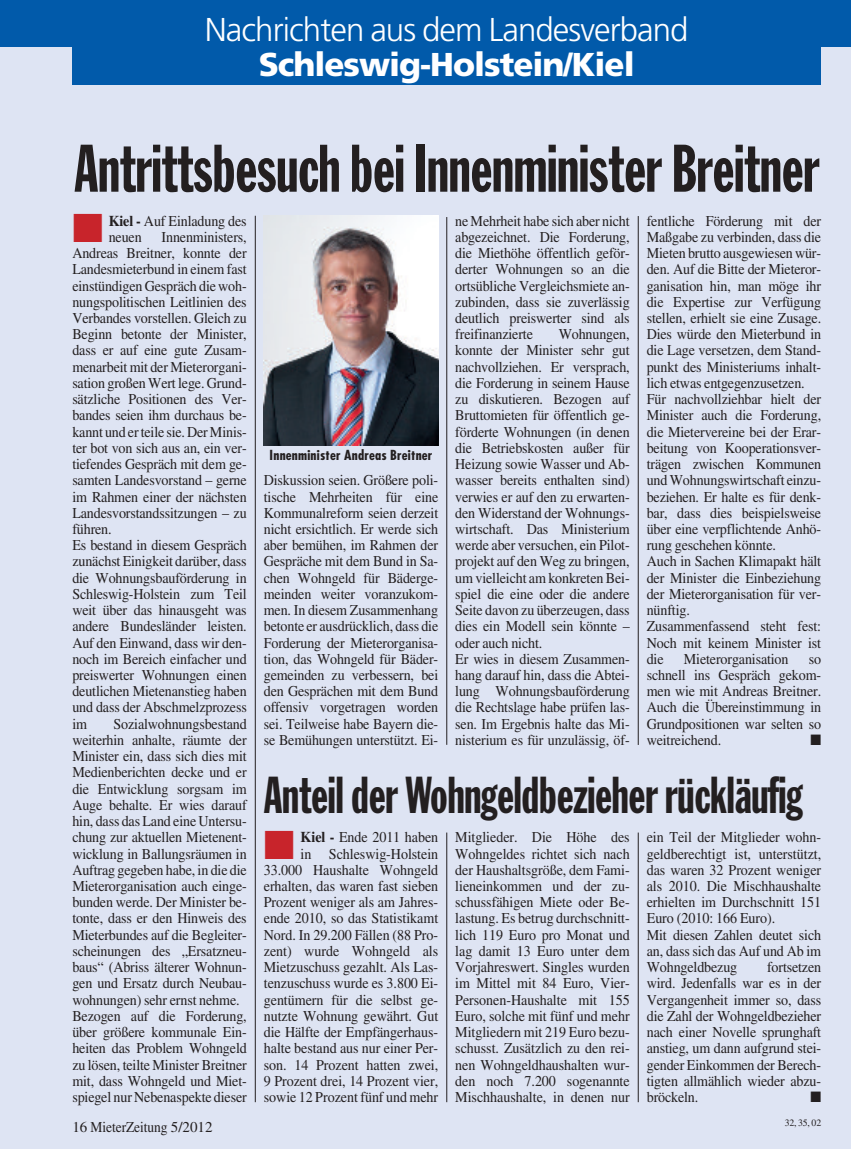
<style>
.page{position:relative;width:851px;height:1149px;background:#fff}
.page>*{position:absolute;margin:0;border:0;box-sizing:border-box;transform-origin:0 0}
.t1{font:66px "Franklin Gothic Extra Cond";letter-spacing:-.005em;color:#231f20;scale:.94 1}
.t2{font:51px "Franklin Gothic Extra Cond";letter-spacing:-.005em;color:#231f20;scale:.94 1}
.t3{font:300 33px "Frutiger";letter-spacing:-.03em;color:#fff}
.t4{font:900 33px "Frutiger";letter-spacing:-.03em;color:#fff}
.t5{font:15px/16.2px "Times";letter-spacing:-.01em;color:#231f20;scale:.94 1}
.t6{font:15px "Times";letter-spacing:-.01em;color:#231f20}
.t7{font:15px "Zapf Dingbats";color:#231f20;scale:.94 1}
.t8{font:700 condensed 13.5px "Futura";letter-spacing:.015em;color:#231f20;scale:1.05 1}
.t9{font:9.75px "Times";color:#231f20}
.s1{color:#c8242b}
.s2{font-weight:700}
</style>
<div class="page">
<div style="left:0;top:47px;width:850px;height:1101px;background:#dee4f3"></div>
<div style="left:0;top:0;width:850px;height:47px;background:#015aaa"></div>
<div style="left:72px;top:37px;width:749px;height:48px;background:#015aaa"></div>
<hr style="left:446px;top:217px;width:1px;height:527px;background:#231f20">
<hr style="left:255px;top:216px;width:1px;height:885px;background:#231f20">
<hr style="left:446px;top:832px;width:1px;height:269px;background:#231f20">
<hr style="left:638px;top:832px;width:1px;height:269px;background:#231f20">
<hr style="left:638px;top:216px;width:1px;height:528px;background:#231f20">
<img style="left:264px;top:216px;width:174px;height:229px">
<h3 class="t3" style="left:205px;top:16px;width:485px">Nachrichten aus dem Landesverband</h3>
<h3 class="t4" style="left:259px;top:51px;width:377px">Schleswig-Holstein/Kiel</h3>
<h1 class="t1" style="left:74px;top:145px;width:794px">Antrittsbesuch bei Innenminister Breitner</h1>
<p class="t5" style="left:646px;top:214px;width:187px">fentliche Förderung mit der<br>Maßgabe zu verbinden, dass die<br>Mieten brutto ausgewiesen wür&shy;den. Auf die Bitte der Mieteror&shy;ganisation hin, man möge ihr die Expertise zur Verfügung stellen, erhielt sie eine Zusage.<br>Dies würde den Mieterbund in die Lage versetzen, dem Stand&shy;punkt des Ministeriums inhalt&shy;lich etwas entgegenzusetzen.<br>Für nachvollziehbar hielt der<br>Minister auch die Forderung, die Mietervereine bei der Erar&shy;beitung von Kooperationsver&shy;trägen zwischen Kommunen und Wohnungswirtschaft einzu&shy;beziehen. Er halte es für denk&shy;bar, dass dies beispielsweise über eine verpflichtende Anhö&shy;rung geschehen könnte.<br>Auch in Sachen Klimapakt hält der Minister die Einbeziehung der Mieterorganisation für ver&shy;nünftig.<br>Zusammenfassend steht fest:<br>Noch mit keinem Minister ist die</p>
<p class="t5" style="left:109px;top:214px;width:148px;text-indent:-36px"><span class="s1">■</span> <span class="s2">Kiel -</span> Auf Einladung des neuen</p>
<p class="t5" style="left:455px;top:214px;width:187px;text-align:justify">ne Mehrheit habe sich aber nicht abgezeichnet. Die Forderung, die Miethöhe öffentlich geför&shy;derter Wohnungen so an die ortsübliche Vergleichsmiete an&shy;zubinden, dass sie zuverlässig deutlich preiswerter sind als freifinanzierte</p>
<p class="t5" style="left:72px;top:230px;width:187px;text-indent:89px">Innenministers,<br>Andreas Breitner, konnte der<br>Landesmieterbund in einem fast einstündigen Gespräch die woh&shy;nungspolitischen Leitlinien des<br>Verbandes vorstellen. Gleich zu<br>Beginn betonte der Minister, dass er auf eine gute Zusam&shy;menarbeit mit der Mieterorgani&shy;sation großen Wert lege. Grund&shy;sätzliche Positionen des Ver&shy;bandes seien ihm durchaus be&shy;kannt und erteile sie.DerMinis&shy;ter bot von sich aus an, ein ver&shy;tiefendes Gespräch mit dem ge&shy;samten Landesvorstand – gerne im Rahmen einer der nächsten<br>Landesvorstandssitzungen – zu führen.<br>Es bestand in diesem Gespräch zunächst Einigkeit darüber, dass die Wohnungsbauförderung in<br>Schleswig-Holstein zum Teil weit über das hinausgeht was andere Bundesländer leisten.<br>Auf den Einwand, dass wir den&shy;noch im Bereich einfacher und preiswerter Wohnungen einen deutlichen Mietenanstieg haben und dass der Abschmelzprozess im</p>
<p class="t5" style="left:455px;top:327px;width:187px;text-indent:103px">Wohnungen, konnte der Minister sehr gut nachvollziehen. Er versprach, die Forderung in seinem Hause zu diskutieren. Bezogen auf<br>Bruttomieten für öffentlich ge&shy;förderte Wohnungen (in denen die Betriebskosten außer für<br>Heizung sowie Wasser und Ab&shy;wasser bereits enthalten sind) verwies er auf den zu erwarten&shy;den Widerstand der Wohnungs&shy;wirtschaft. Das Ministerium werde aber versuchen, ein Pilot&shy;projekt auf den Weg zu bringen, um vielleicht am konkreten Bei&shy;spiel die eine oder die andere<br>Seite davon zu überzeugen, dass dies ein Modell sein könnte – oder auch nicht.<br>Er wies in diesem Zusammen&shy;hang darauf hin, dass die Abtei&shy;lung Wohnungsbauförderung die Rechtslage habe prüfen las&shy;sen. Im Ergebnis halte das Mi&shy;nisterium es für unzulässig, öf-</p>
<h2 class="t2" style="left:264px;top:776px;width:574px">Anteil der Wohngeldbezieher rückläufig</h2>
<p class="t8" style="left:269px;top:449px;width:156px">Innenminister Andreas Breitner</p>
<p class="t5" style="left:264px;top:473px;width:187px;text-align:justify">Diskussion seien. Größere poli&shy;tische Mehrheiten für eine Kommunalreform seien derzeit nicht ersichtlich. Er werde sich aber bemühen, im Rahmen der Gespräche mit dem Bund in Sa&shy;chen Wohngeld für Bäderge&shy;meinden weiter voranzukom&shy;men. In diesem Zusammenhang betonte er ausdrücklich, dass die Forderung der Mieterorganisa&shy;tion, das Wohngeld für Bäder&shy;gemeinden zu verbessern, bei den Gesprächen mit dem Bund offensiv vorgetragen worden sei. Teilweise habe Bayern die&shy;se Bemühungen unterstützt. Ei-</p>
<p class="t5" style="left:683px;top:652px;width:113px">Mieterorganisation</p>
<p class="t5" style="left:646px;top:652px;width:187px;text-align:justify;text-indent:162px">so schnell ins Gespräch gekom&shy;men wie mit Andreas Breitner.<br>Auch die Übereinstimmung in Grundpositionen war selten so weitreichend.</p>
<p class="t5" style="left:72px;top:717px;width:187px;text-indent:41px">Sozialwohnungsbestand weiterhin anhalte, räumte der<br>Minister ein, dass sich dies mit<br>Medienberichten decke und er die Entwicklung sorgsam im<br>Auge behalte. Er wies darauf hin, dass das Land eine Untersu&shy;chung zur aktuellen Mietenent&shy;wicklung in Ballungsräumen in<br>Auftrag gegeben habe, in die die<br>Mieterorganisation auch einge&shy;bunden werde. Der Minister be&shy;tonte, dass er den Hinweis des<br>Mieterbundes auf die Begleiter&shy;scheinungen des „Ersatzneu&shy;baus“ (Abriss älterer Wohnun&shy;gen und Ersatz durch Neubau&shy;wohnungen) sehr ernst nehme.<br>Bezogen auf die Forderung, über größere kommunale Ein&shy;heiten das Problem Wohngeld zu lösen, teilte Minister Breitner mit, dass Wohngeld und Miet&shy;spiegel nur Nebenaspekte dieser</p>
<p class="t7" style="left:810px;top:730px;width:13px">■</p>
<p class="t5" style="left:264px;top:830px;width:187px;text-align:right"><span class="s1">■</span> <span class="s2">Kiel -</span> Ende 2011 haben in Schleswig-Holstein<br>33.000 Haushalte Wohngeld erhalten, das waren fast sieben<br>Prozent weniger als am Jahres&shy;ende 2010, so das Statistikamt<br>Nord. In 29.200 Fällen (88 Pro&shy;zent) wurde Wohngeld als<br>Mietzuschuss gezahlt. Als Las&shy;tenzuschuss wurde es 3.800 Ei&shy;gentümern für die selbst ge&shy;nutzte Wohnung gewährt. Gut die Hälfte der Empfängerhaus&shy;halte bestand aus nur einer Per&shy;son. 14 Prozent hatten zwei,<br>9 Prozent drei, 14 Prozent vier, sowie 12 Prozent fünf und mehr</p>
<p class="t5" style="left:455px;top:830px;width:187px;text-align:justify">Mitglieder. Die Höhe des Wohngeldes richtet sich nach der Haushaltsgröße, dem Fami&shy;lieneinkommen und der zu&shy;schussfähigen Miete oder Be&shy;lastung. Es betrug durchschnitt&shy;lich 119 Euro pro Monat und lag damit 13 Euro unter dem Vorjahreswert. Singles wurden im Mittel mit 84 Euro, Vier-Personen-Haushalte mit 155<br>Euro, solche mit fünf und mehr Mitgliedern mit 219 Euro bezu&shy;schusst. Zusätzlich zu den rei&shy;nen Wohngeldhaushalten wur&shy;den noch 7.200 sogenannte Mischhaushalte, in denen nur</p>
<p class="t5" style="left:646px;top:830px;width:187px">ein Teil der Mitglieder wohn&shy;geldberechtigt ist, unterstützt, das waren 32 Prozent weniger als 2010. Die Mischhaushalte erhielten im Durchschnitt 151<br>Euro (2010: 166 Euro).<br>Mit diesen Zahlen deutet sich an, dass sich das Auf und Ab im<br>Wohngeldbezug</p>
<p class="t5" style="left:646px;top:960px;width:187px;text-align:justify;text-indent:120px">fortsetzen wird. Jedenfalls war es in der Vergangenheit immer so, dass die Zahl der Wohngeldbezieher nach einer Novelle sprunghaft anstieg, um dann aufgrund stei&shy;gender Einkommen der Berech&shy;tigten allmählich wieder abzu&shy;bröckeln.</p>
<p class="t7" style="left:810px;top:1087px;width:13px">■</p>
<p class="t6" style="left:72px;top:1121px;width:142px">16 MieterZeitung 5/2012</p>
<p class="t9" style="left:784px;top:1118px;width:38px">32, 35, 02</p>
</div>
